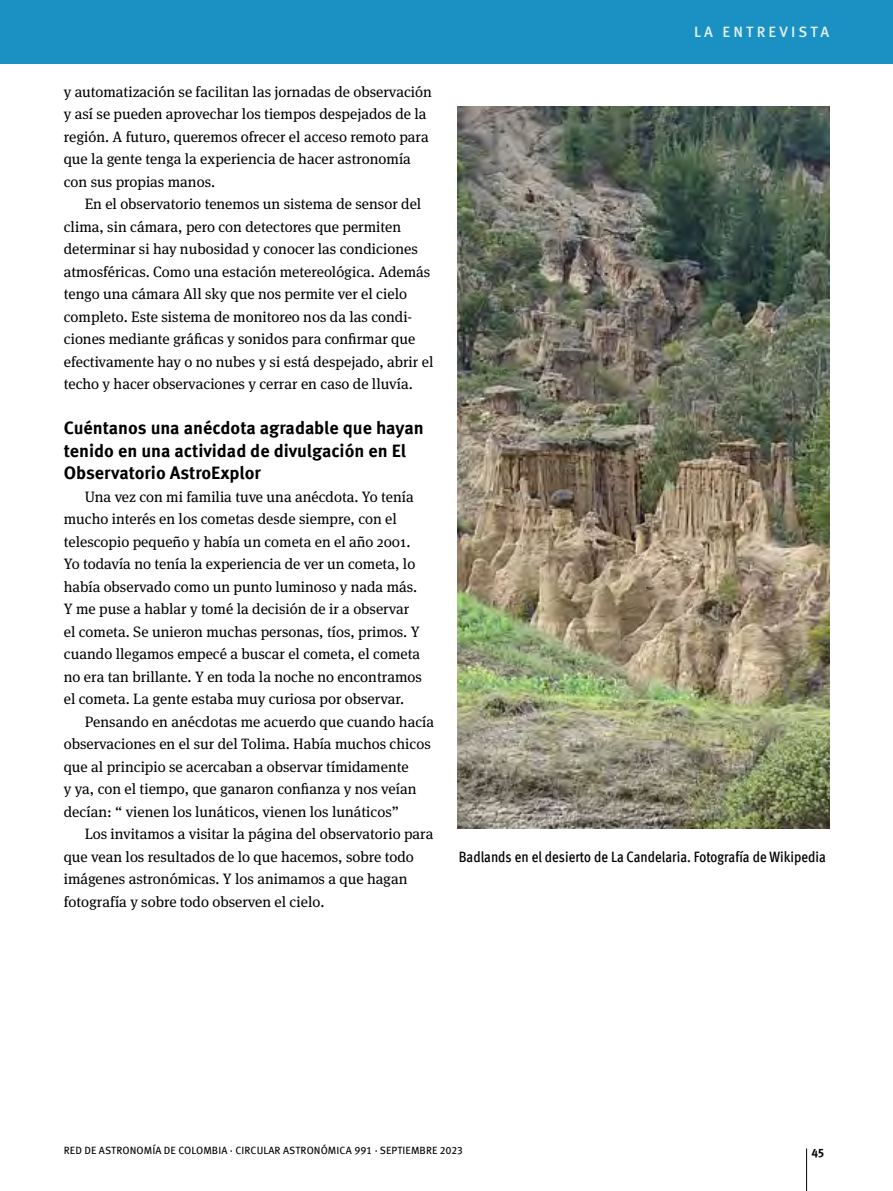
<style>
.page{position:relative;width:893px;height:1191px;background:#fff}
.page>*{position:absolute;margin:0;border:0;box-sizing:border-box;transform-origin:0 0}
.t1{font:700 18px/22.5px "Meta Pro";color:#000}
.t2{font:15px/22.5px "Meta Serif Pro";color:#000}
.t3{font:500 condensed 15px "Meta Pro";color:#000}
.t4{font:500 15px "Meta Pro";letter-spacing:.21em;color:#e0f1f2}
.t5{font:700 12px "Meta Pro";color:#000}
.t6{font:10.5px "Meta Pro";letter-spacing:.01em;color:#000}
</style>
<div class="page">
<hr style="left:806px;top:1148px;width:1px;height:43px;background:#000">
<div style="left:0;top:0;width:893px;height:64px;background:#1a90c3"></div>
<img style="left:457px;top:106px;width:372px;height:722px">
<p class="t2" style="left:64px;top:79px;width:370px">y automatización se facilitan las jornadas de observación y así se pueden aprovechar los tiempos despejados de la región. A futuro, queremos ofrecer el acceso remoto para que la gente tenga la experiencia de hacer astronomía con sus propias manos.</p>
<p class="t2" style="left:64px;top:192px;width:371px;text-indent:21px">En el observatorio tenemos un sistema de sensor del clima, sin cámara, pero con detectores que permiten determinar si hay nubosidad y conocer las condiciones atmosféricas. Como una estación metereológica. Además tengo una cámara All sky que nos permite ver el cielo completo. Este sistema de monitoreo nos da las condi&shy;ciones mediante gráficas y sonidos para confirmar que efectivamente hay o no nubes y si está despejado, abrir el techo y hacer observaciones y cerrar en caso de lluvía.</p>
<p class="t1" style="left:64px;top:415px;width:362px">Cuéntanos una anécdota agradable que hayan tenido en una actividad de divulgación en El<br>Observatorio AstroExplor</p>
<p class="t2" style="left:64px;top:484px;width:360px;text-indent:21px">Una vez con mi familia tuve una anécdota. Yo tenía mucho interés en los cometas desde siempre, con el telescopio pequeño y había un cometa en el año 2001.<br>Yo todavía no tenía la experiencia de ver un cometa, lo había observado como un punto luminoso y nada más.<br>Y me puse a hablar y tomé la decisión de ir a observar el cometa. Se unieron muchas personas, tíos, primos. Y cuando llegamos empecé a buscar el cometa, el cometa no era tan brillante. Y en toda la noche no encontramos el cometa. La gente estaba muy curiosa por observar.</p>
<p class="t2" style="left:64px;top:709px;width:372px;text-indent:21px">Pensando en anécdotas me acuerdo que cuando hacía observaciones en el sur del Tolima. Había muchos chicos que al principio se acercaban a observar tímidamente<br>y ya, con el tiempo, que ganaron confianza y nos veían decían: “ vienen los lunáticos, vienen los lunáticos”</p>
<p class="t2" style="left:64px;top:822px;width:371px;text-indent:21px">Los invitamos a visitar la página del observatorio para que vean los resultados de lo que hacemos, sobre todo imágenes astronómicas. Y los animamos a que hagan fotografía y sobre todo observen el cielo.</p>
<p class="t4" style="left:694px;top:21px;width:137px">LA ENTREVISTA</p>
<p class="t3" style="left:459px;top:845px;width:369px">Badlands en el desierto de La Candelaria. Fotografía de Wikipedia</p>
<p class="t6" style="left:64px;top:1142px;width:401px">RED DE ASTRONOMÍA DE COLOMBIA · CIRCULAR ASTRONÓMICA 991 · SEPTIEMBRE 2023</p>
<p class="t5" style="left:811px;top:1143px;width:14px">45</p>
</div>
